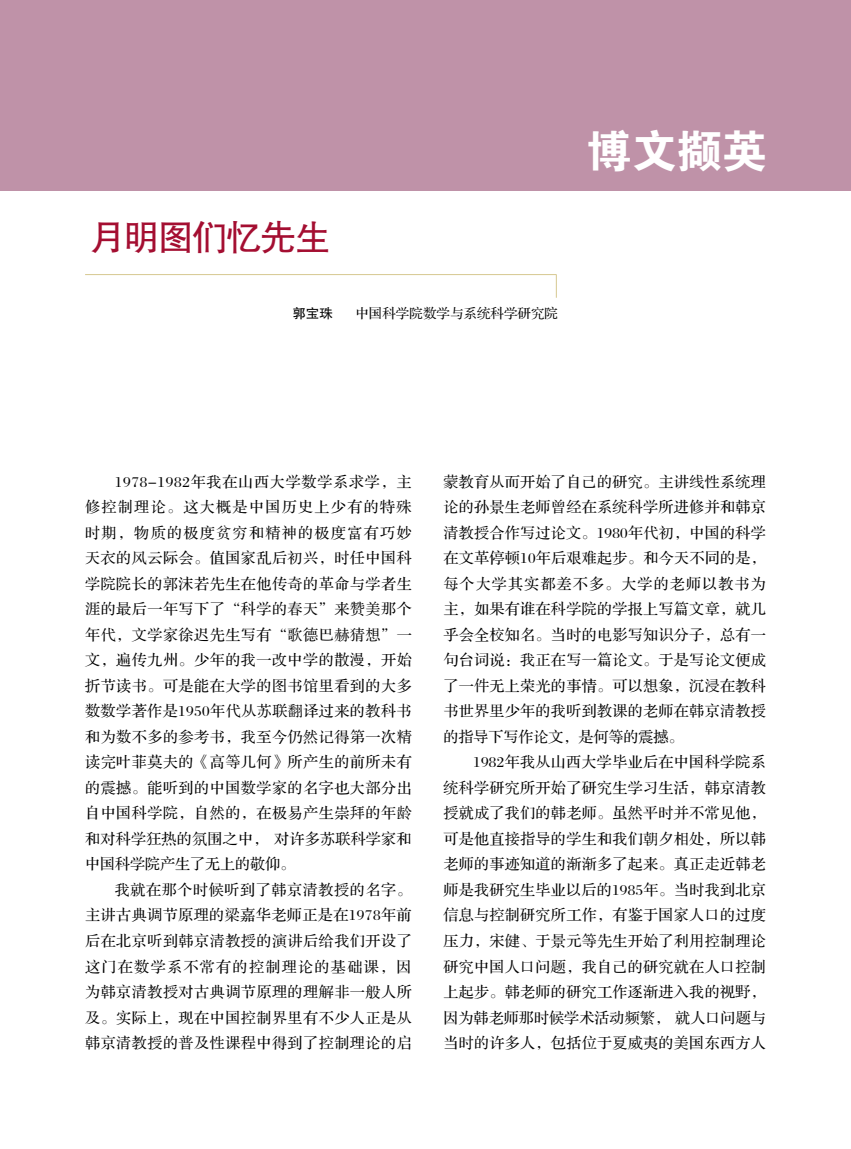
<style>
.page{position:relative;width:851px;height:1149px;background:#fff}
.page>*{position:absolute;margin:0;border:0;box-sizing:border-box;transform-origin:0 0}
.t1{font:45px "FZDHTJW GB1 0";color:#fff}
.t2{font:36px "FZHTJW GB1 0";letter-spacing:-.05em;color:#a40e31}
.t3{font:15px/25.5px "FZS3 JW GB1 0";letter-spacing:.025em;color:#000;text-align:justify}
.t4{font:13.5px "FZS3 JW GB1 0";color:#000}
.t5{font:13.5px "FZHTJW GB1 0";color:#000}
</style>
<div class="page">
<div style="left:0;top:0;width:850px;height:190px;background:#bf92a8"></div>
<hr style="left:85px;top:274px;width:471px;height:1px;background:#d6c890">
<svg style="left:556px;top:274px;width:1px;height:23px"></svg>
<h2 class="t2" style="left:89px;top:218px;width:243px">月明图们忆先生</h2>
<p class="t5" style="left:292px;top:306px;width:42px">郭宝珠</p>
<p class="t4" style="left:355px;top:306px;width:204px">中国科学院数学与系统科学研究院</p>
<h1 class="t1" style="left:586px;top:127px;width:181px">博文撷英</h1>
<p class="t3" style="left:85px;top:469px;width:328px;text-indent:30px">1978-1982年我在山西大学数学系求学，主修控制理论。这大概是中国历史上少有的特殊时期，物质的极度贫穷和精神的极度富有巧妙天衣的风云际会。值国家乱后初兴，时任中国科学院院长的郭沫若先生在他传奇的革命与学者生涯的最后一年写下了“科学的春天”来赞美那个年代，文学家徐迟先生写有“歌德巴赫猜想”一文，遍传九州。少年的我一改中学的散漫，开始折节读书。可是能在大学的图书馆里看到的大多数数学著作是1950年代从苏联翻译过来的教科书和为数不多的参考书，我至今仍然记得第一次精读完叶菲莫夫的《高等几何》所产生的前所未有的震撼。能听到的中国数学家的名字也大部分出自中国科学院，自然的，在极易产生崇拜的年龄和对科学狂热的氛围之中， 对许多苏联科学家和中国科学院产生了无上的敬仰。</p>
<p class="t3" style="left:85px;top:877px;width:328px;text-indent:30px">我就在那个时候听到了韩京清教授的名字。主讲古典调节原理的梁嘉华老师正是在1978年前后在北京听到韩京清教授的演讲后给我们开设了这门在数学系不常有的控制理论的基础课，因为韩京清教授对古典调节原理的理解非一般人所及。实际上，现在中国控制界里有不少人正是从韩京清教授的普及性课程中得到了控制理论的启</p>
<p class="t3" style="left:443px;top:469px;width:324px">蒙教育从而开始了自己的研究。主讲线性系统理论的孙景生老师曾经在系统科学所进修并和韩京清教授合作写过论文。1980年代初，中国的科学在文革停顿10年后艰难起步。和今天不同的是，每个大学其实都差不多。大学的老师以教书为主，如果有谁在科学院的学报上写篇文章，就几乎会全校知名。当时的电影写知识分子，总有一句台词说：我正在写一篇论文。于是写论文便成了一件无上荣光的事情。可以想象，沉浸在教科书世界里少年的我听到教课的老师在韩京清教授的指导下写作论文，是何等的震撼。</p>
<p class="t3" style="left:443px;top:750px;width:324px;text-indent:30px">1982年我从山西大学毕业后在中国科学院系统科学研究所开始了研究生学习生活，韩京清教授就成了我们的韩老师。虽然平时并不常见他，可是他直接指导的学生和我们朝夕相处，所以韩老师的事迹知道的渐渐多了起来。真正走近韩老师是我研究生毕业以后的1985年。当时我到北京信息与控制研究所工作，有鉴于国家人口的过度压力，宋健、于景元等先生开始了利用控制理论研究中国人口问题，我自己的研究就在人口控制上起步。韩老师的研究工作逐渐进入我的视野，因为韩老师那时候学术活动频繁， 就人口问题与当时的许多人，包括位于夏威夷的美国东西方人</p>
</div>
